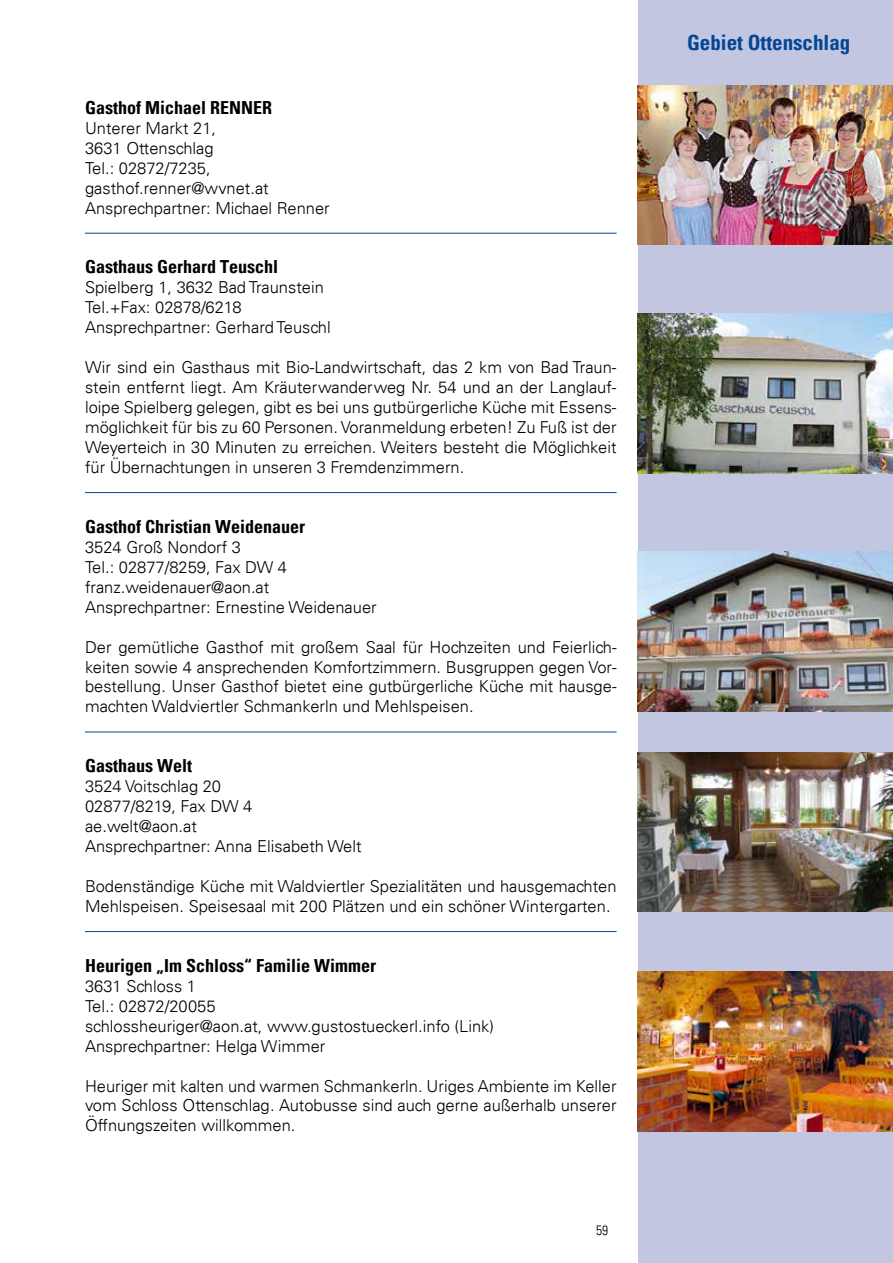
<style>
.page{position:relative;width:893px;height:1263px;background:#fff}
.page>*{position:absolute;margin:0;border:0;box-sizing:border-box;transform-origin:0 0}
.t1{font:700 condensed 21px "Univers";color:#034694}
.t2{font:700 condensed 18px "Univers";color:#000}
.t3{font:300 16.5px/20px "Univers";color:#000}
.t4{font:300 condensed 13.5px "Univers LT";color:#000}
</style>
<div class="page">
<div style="left:638px;top:0;width:255px;height:1263px;background:#c2c6e1"></div>
<img style="left:638px;top:313px;width:255px;height:160px">
<hr style="left:85px;top:233px;width:532px;height:1px;background:#034694">
<hr style="left:85px;top:492px;width:532px;height:1px;background:#034694">
<hr style="left:85px;top:732px;width:532px;height:1px;background:#034694">
<hr style="left:85px;top:931px;width:532px;height:1px;background:#034694">
<img style="left:638px;top:552px;width:255px;height:159px">
<img style="left:638px;top:752px;width:255px;height:160px">
<img style="left:638px;top:972px;width:255px;height:159px">
<img style="left:638px;top:85px;width:255px;height:160px">
<p class="t2" style="left:85px;top:96px;width:189px">Gasthof Michael RENNER</p>
<p class="t3" style="left:85px;top:118px;width:246px">Unterer Markt 21,<br>3631 Ottenschlag<br>Tel.: 02872/7235, gasthof.renner@wvnet.at<br>Ansprechpartner: Michael Renner</p>
<p class="t2" style="left:85px;top:256px;width:194px">Gasthaus Gerhard Teuschl</p>
<p class="t3" style="left:85px;top:278px;width:247px">Spielberg 1, 3632 Bad Traunstein<br>Tel.+Fax: 02878/6218<br>Ansprechpartner: Gerhard Teuschl</p>
<p class="t3" style="left:85px;top:357px;width:533px;text-align:justify">Wir sind ein Gasthaus mit Bio-Landwirtschaft, das 2 km von Bad Traun&shy;stein entfernt liegt. Am Kräuterwanderweg Nr. 54 und an der Langlauf&shy;loipe Spielberg gelegen, gibt es bei uns gutbürgerliche Küche mit Essens&shy;möglichkeit für bis zu 60 Personen. Voranmeldung erbeten! Zu Fuß ist der Weyerteich in 30 Minuten zu erreichen. Weiters besteht die Möglichkeit für Übernachtungen in unseren 3 Fremdenzimmern.</p>
<p class="t2" style="left:85px;top:515px;width:221px">Gasthof Christian Weidenauer</p>
<p class="t3" style="left:85px;top:537px;width:293px">3524 Groß Nondorf 3<br>Tel.: 02877/8259, Fax DW 4 franz.weidenauer@aon.at<br>Ansprechpartner: Ernestine Weidenauer</p>
<p class="t3" style="left:85px;top:637px;width:533px;text-align:justify">Der gemütliche Gasthof mit großem Saal für Hochzeiten und Feierlich&shy;keiten sowie 4 ansprechenden Komfortzimmern. Busgruppen gegen Vor&shy;bestellung. Unser Gasthof bietet eine gutbürgerliche Küche mit hausge&shy;machten Waldviertler Schmankerln und Mehlspeisen.</p>
<p class="t2" style="left:85px;top:755px;width:108px">Gasthaus Welt</p>
<p class="t3" style="left:85px;top:776px;width:278px">3524 Voitschlag 20<br>02877/8219, Fax DW 4 ae.welt@aon.at<br>Ansprechpartner: Anna Elisabeth Welt</p>
<p class="t3" style="left:85px;top:876px;width:533px">Bodenständige Küche mit Waldviertler Spezialitäten und hausgemachten<br>Mehlspeisen. Speisesaal mit 200 Plätzen und ein schöner Wintergarten.</p>
<p class="t2" style="left:85px;top:954px;width:292px">Heurigen „Im Schloss“ Familie Wimmer</p>
<p class="t3" style="left:85px;top:976px;width:411px">3631 Schloss 1<br>Tel.: 02872/20055<br>schlossheuriger@aon.at, www.gustostueckerl.info (Link)<br>Ansprechpartner: Helga Wimmer</p>
<p class="t3" style="left:85px;top:1076px;width:533px;text-align:justify">Heuriger mit kalten und warmen Schmankerln. Uriges Ambiente im Keller vom Schloss Ottenschlag. Autobusse sind auch gerne außerhalb unserer Öffnungszeiten willkommen.</p>
<p class="t4" style="left:596px;top:1222px;width:13px">59</p>
<p class="t1" style="left:687px;top:30px;width:165px">Gebiet Ottenschlag</p>
</div>
